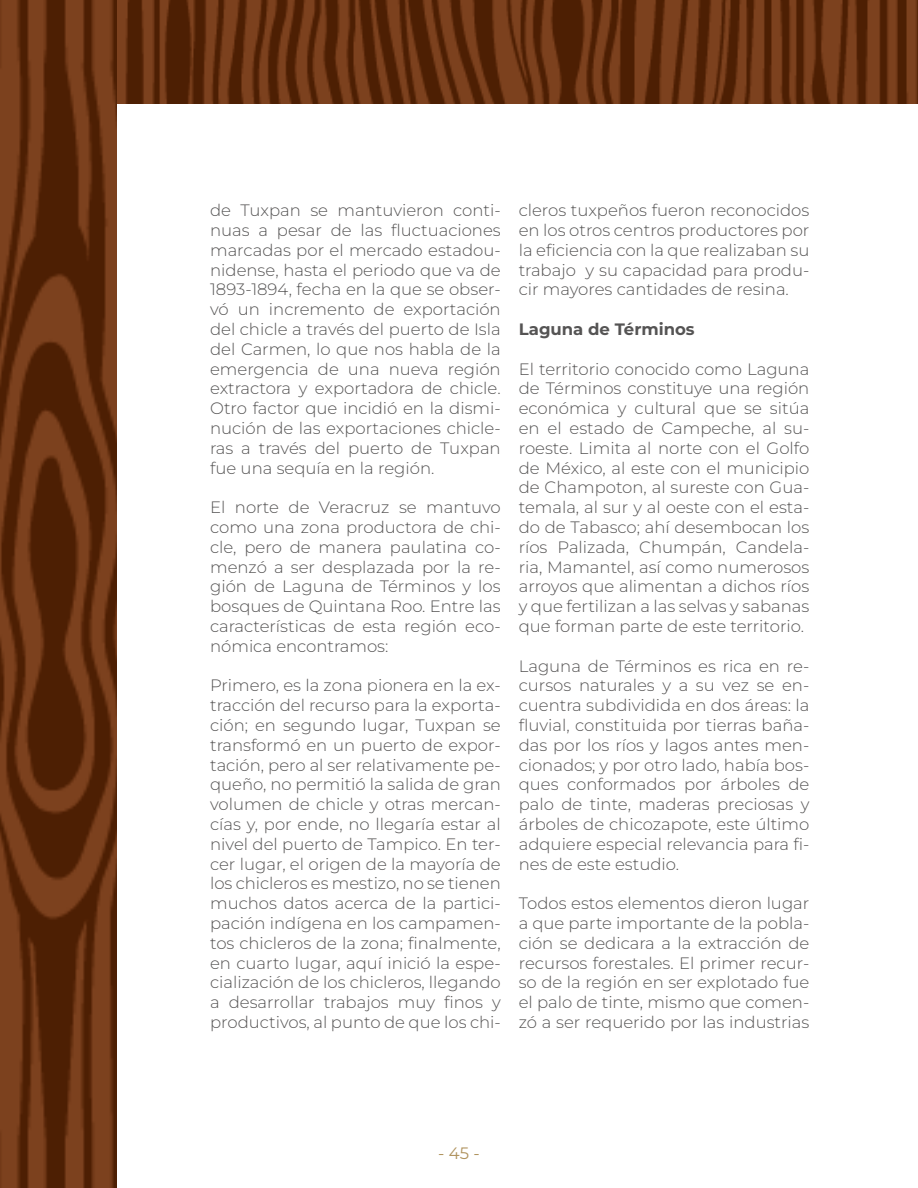
<style>
.page{position:relative;width:918px;height:1188px;background:#fff}
.page>*{position:absolute;margin:0;border:0;box-sizing:border-box;transform-origin:0 0}
.t1{font:16.5px/19.8px "Montserrat Light 2";color:#555454;text-align:justify}
.t2{font:300 16.5px "Montserrat";color:#555454}
.t3{font:700 16.5px "Montserrat";color:#555454}
.t4{font:16.5px "Montserrat";color:#b0935e}
.s1{font-family:"Montserrat Light 2";font-weight:400}
</style>
<div class="page">
<img style="left:0;top:0;width:117px;height:1188px">
<img style="left:117px;top:0;width:801px;height:104px">
<p class="t1" style="left:210px;top:200px;width:292px">de Tuxpan se mantuvieron conti-</p>
<p class="t2" style="left:210px;top:219px;width:292px">nuas a pesar de las fluctuaciones</p>
<p class="t1" style="left:210px;top:240px;width:292px">marcadas por el mercado estadou&shy;nidense, hasta el periodo que va de 1893-1894, fecha en la que se obser&shy;vó un incremento de exportación del chicle a través del puerto de Isla del Carmen, lo que nos habla de la emergencia de una nueva región extractora y exportadora de chicle.<br>Otro factor que incidió en la dismi&shy;nución de las exportaciones chicle&shy;ras a través del puerto de Tuxpan fue una sequía en la región.</p>
<p class="t1" style="left:210px;top:497px;width:292px">El norte de Veracruz se mantuvo como una zona productora de chi&shy;cle, pero de manera paulatina co&shy;menzó a ser desplazada por la re&shy;gión de Laguna de Términos y los</p>
<p class="t2" style="left:210px;top:595px;width:292px">bosques de Quintana Roo. Entre las</p>
<p class="t1" style="left:210px;top:616px;width:292px">características de esta región eco&shy;nómica encontramos:</p>
<p class="t1" style="left:210px;top:675px;width:292px">Primero, es la zona pionera en la ex&shy;tracción del recurso para la exporta&shy;ción; en segundo lugar, Tuxpan se transformó en un puerto de expor&shy;tación, pero al ser relativamente pe&shy;queño, no permitió la salida de gran volumen de chicle y otras mercan&shy;cías y, por ende, no llegaría estar al nivel del puerto de Tampico. En ter&shy;cer lugar, el origen de la mayoría de los chicleros es mestizo, no se tienen muchos datos acerca de la partici&shy;pación indígena en los campamen-</p>
<p class="t2" style="left:210px;top:932px;width:292px">tos chicleros de la zona; finalmente,</p>
<p class="t1" style="left:210px;top:952px;width:292px">en cuarto lugar, aquí inició la espe&shy;cialización de los chicleros, llegando</p>
<p class="t2" style="left:210px;top:991px;width:292px">a desarrollar trabajos muy finos y</p>
<p class="t1" style="left:210px;top:1012px;width:292px">productivos, al punto de que los chi-</p>
<p class="t1" style="left:519px;top:200px;width:292px">cleros tuxpeños fueron reconocidos en los otros centros productores por</p>
<p class="t2" style="left:519px;top:239px;width:292px">la eficiencia con la que realizaban su</p>
<p class="t1" style="left:519px;top:259px;width:292px">trabajo y su capacidad para produ&shy;cir mayores cantidades de resina.</p>
<p class="t3" style="left:519px;top:318px;width:177px">Laguna de Términos</p>
<p class="t1" style="left:519px;top:358px;width:292px">El territorio conocido como Laguna de Términos constituye una región económica y cultural que se sitúa en el estado de Campeche, al su&shy;roeste. Limita al norte con el Golfo de México, al este con el municipio de Champoton, al sureste con Gua&shy;temala, al sur y al oeste con el esta&shy;do de Tabasco; ahí desembocan los ríos Palizada, Chumpán, Candela&shy;ria, Mamantel, así como numerosos arroyos que alimentan a dichos ríos y que fertilizan a las selvas y sabanas que forman parte de este territorio.</p>
<p class="t1" style="left:519px;top:655px;width:292px">Laguna de Términos es rica en re&shy;cursos naturales y a su vez se en&shy;cuentra subdividida en dos áreas: la</p>
<p class="t2" style="left:519px;top:714px;width:292px">fluvial, constituida por tierras baña<span class="s1">-</span></p>
<p class="t1" style="left:519px;top:735px;width:292px">das por los ríos y lagos antes men&shy;cionados; y por otro lado, había bos&shy;ques conformados por árboles de palo de tinte, maderas preciosas y árboles de chicozapote, este último</p>
<p class="t2" style="left:519px;top:833px;width:292px">adquiere especial relevancia para fi<span class="s1">-</span></p>
<p class="t1" style="left:519px;top:853px;width:162px">nes de este estudio.</p>
<p class="t1" style="left:519px;top:893px;width:292px">Todos estos elementos dieron lugar a que parte importante de la pobla&shy;ción se dedicara a la extracción de recursos forestales. El primer recur&shy;so de la región en ser explotado fue el palo de tinte, mismo que comen&shy;zó a ser requerido por las industrias</p>
<p class="t4" style="left:438px;top:1142px;width:43px">- 45 -</p>
</div>
